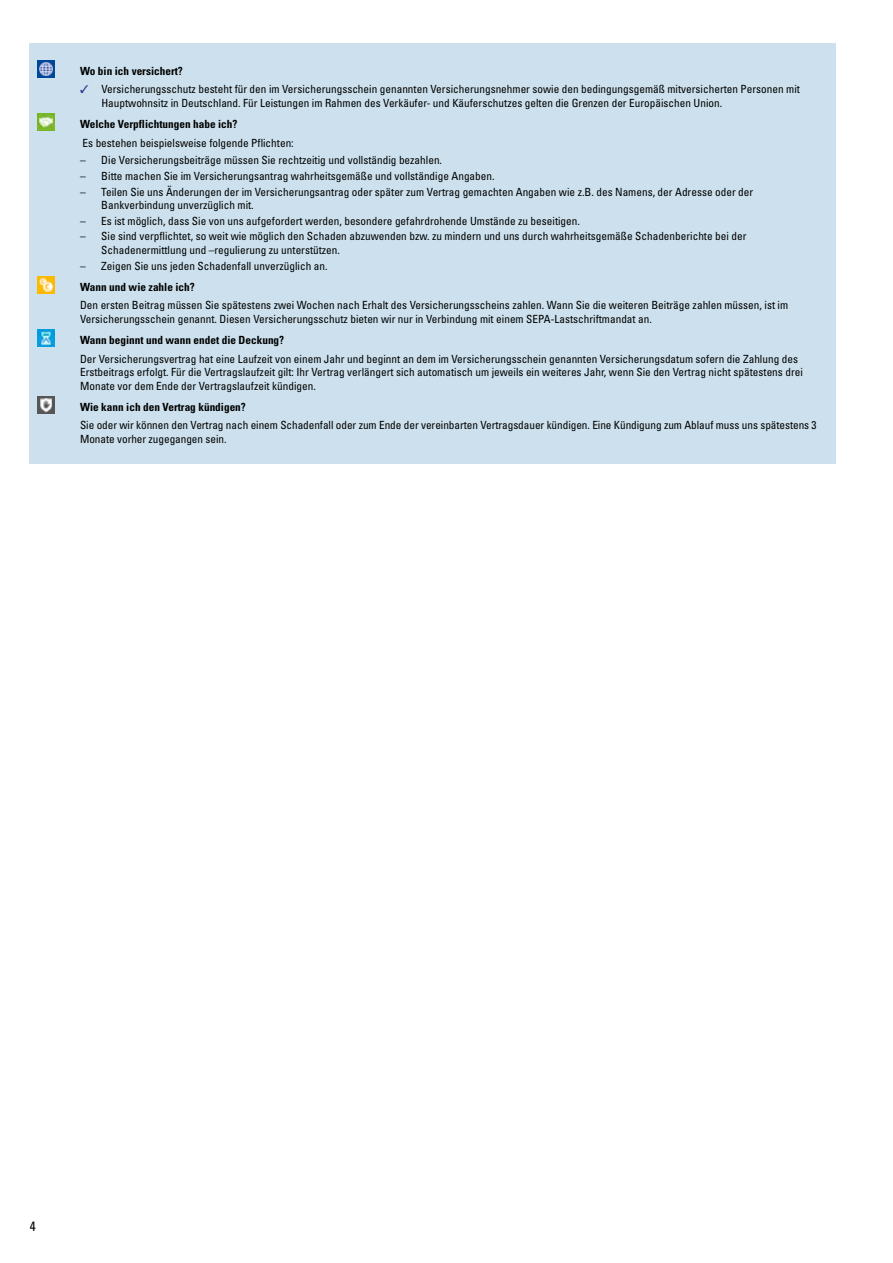
<style>
.page{position:relative;width:893px;height:1263px;background:#fff}
.page>*{position:absolute;margin:0;border:0;box-sizing:border-box;transform-origin:0 0}
.t1{font:condensed 13.5px "Univers LT";color:#000}
.t2{font:condensed 11.25px/13.5px "Univers LT";color:#000}
.t3{font:700 condensed 11.25px "Univers LT";color:#000}
.s1{color:#2c3793}
</style>
<div class="page">
<div style="left:30px;top:43px;width:806px;height:420px;background:#cce1ed"></div>
<img style="left:38px;top:61px;width:17px;height:17px">
<img style="left:38px;top:114px;width:17px;height:17px">
<img style="left:38px;top:276px;width:17px;height:18px">
<img style="left:38px;top:330px;width:17px;height:17px">
<img style="left:38px;top:396px;width:17px;height:18px">
<p class="t3" style="left:80px;top:64px;width:104px">Wo bin ich versichert?</p>
<p class="t2" style="left:101px;top:82px;width:700px;text-indent:-21px"><span class="s1">✓</span> Versicherungsschutz besteht für den im Versicherungsschein genannten Versicherungsnehmer sowie den bedingungsgemäß mitversicherten Personen mit<br>Hauptwohnsitz in Deutschland. Für Leistungen im Rahmen des Verkäufer- und Käuferschutzes gelten die Grenzen der Europäischen Union.</p>
<p class="t3" style="left:80px;top:117px;width:159px">Welche Verpflichtungen habe ich?</p>
<p class="t2" style="left:83px;top:136px;width:213px">Es bestehen beispielsweise folgende Pflichten:</p>
<p class="t2" style="left:80px;top:153px;width:364px">– Die Versicherungsbeiträge müssen Sie rechtzeitig und vollständig bezahlen.</p>
<p class="t2" style="left:80px;top:169px;width:416px">– Bitte machen Sie im Versicherungsantrag wahrheitsgemäße und vollständige Angaben.</p>
<p class="t2" style="left:101px;top:185px;width:653px;text-indent:-21px">– Teilen Sie uns Änderungen der im Versicherungsantrag oder später zum Vertrag gemachten Angaben wie z.B. des Namens, der Adresse oder der<br>Bankverbindung unverzüglich mit.</p>
<p class="t2" style="left:80px;top:214px;width:501px">– Es ist möglich, dass Sie von uns aufgefordert werden, besondere gefahrdrohende Umstände zu beseitigen.</p>
<p class="t2" style="left:101px;top:229px;width:647px;text-indent:-21px">– Sie sind verpflichtet, so weit wie möglich den Schaden abzuwenden bzw. zu mindern und uns durch wahrheitsgemäße Schadenberichte bei der<br>Schadenermittlung und –regulierung zu unterstützen.</p>
<p class="t2" style="left:80px;top:259px;width:249px">– Zeigen Sie uns jeden Schadenfall unverzüglich an.</p>
<p class="t3" style="left:80px;top:280px;width:116px">Wann und wie zahle ich?</p>
<p class="t2" style="left:80px;top:298px;width:710px">Den ersten Beitrag müssen Sie spätestens zwei Wochen nach Erhalt des Versicherungsscheins zahlen. Wann Sie die weiteren Beiträge zahlen müssen, ist im<br>Versicherungsschein genannt. Diesen Versicherungsschutz bieten wir nur in Verbindung mit einem SEPA-Lastschriftmandat an.</p>
<p class="t3" style="left:80px;top:333px;width:206px">Wann beginnt und wann endet die Deckung?</p>
<p class="t2" style="left:80px;top:352px;width:724px">Der Versicherungsvertrag hat eine Laufzeit von einem Jahr und beginnt an dem im Versicherungsschein genannten Versicherungsdatum sofern die Zahlung des<br>Erstbeitrags erfolgt. Für die Vertragslaufzeit gilt: Ihr Vertrag verlängert sich automatisch um jeweils ein weiteres Jahr, wenn Sie den Vertrag nicht spätestens drei<br>Monate vor dem Ende der Vertragslaufzeit kündigen.</p>
<p class="t3" style="left:80px;top:400px;width:167px">Wie kann ich den Vertrag kündigen?</p>
<p class="t2" style="left:80px;top:418px;width:738px">Sie oder wir können den Vertrag nach einem Schadenfall oder zum Ende der vereinbarten Vertragsdauer kündigen. Eine Kündigung zum Ablauf muss uns spätestens 3<br>Monate vorher zugegangen sein.</p>
<p class="t1" style="left:30px;top:1218px;width:7px">4</p>
</div>
